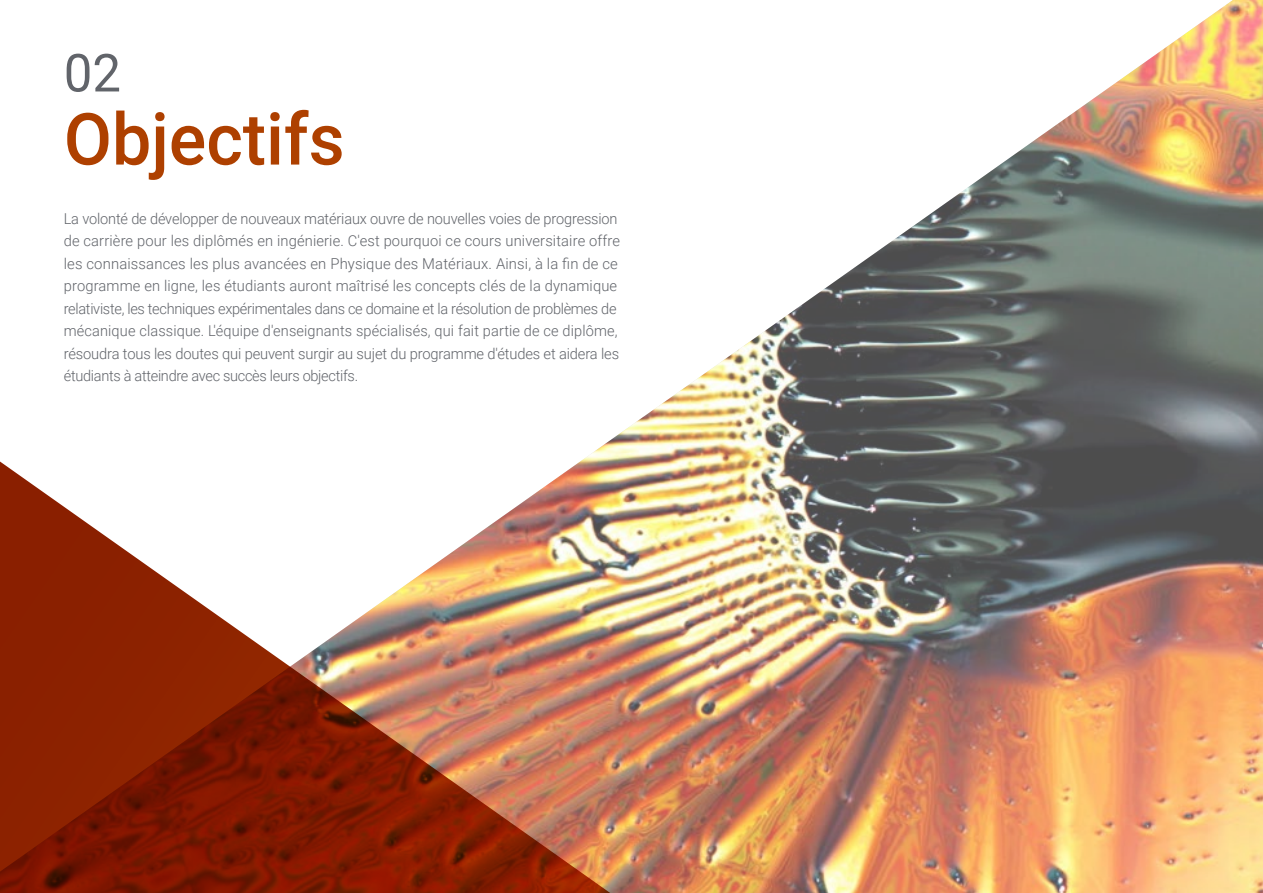
<style>
.page{position:relative;width:1263px;height:893px;background:#fff}
.page>*{position:absolute;margin:0;border:0;box-sizing:border-box;transform-origin:0 0}
.t1{font:500 72px "Roboto";color:#ae4000}
.t2{font:52.5px "Roboto";color:#61646a}
.t3{font:300 15px/22.5px "Roboto";color:#61646a}
</style>
<div class="page">
<img style="left:602px;top:0;width:661px;height:893px">
<img style="left:0;top:446px;width:640px;height:447px">
<h2 class="t2" style="left:64px;top:36px;width:59px">02</h2>
<h1 class="t1" style="left:64px;top:89px;width:282px">Objectifs</h1>
<p class="t3" style="left:64px;top:207px;width:558px">La volonté de développer de nouveaux matériaux ouvre de nouvelles voies de progression de carrière pour les diplômés en ingénierie. C'est pourquoi ce cours universitaire offre les connaissances les plus avancées en Physique des Matériaux. Ainsi, à la fin de ce programme en ligne, les étudiants auront maîtrisé les concepts clés de la dynamique relativiste, les techniques expérimentales dans ce domaine et la résolution de problèmes de mécanique classique. L'équipe d'enseignants spécialisés, qui fait partie de ce diplôme, résoudra tous les doutes qui peuvent surgir au sujet du programme d'études et aidera les étudiants à atteindre avec succès leurs objectifs.</p>
</div>
